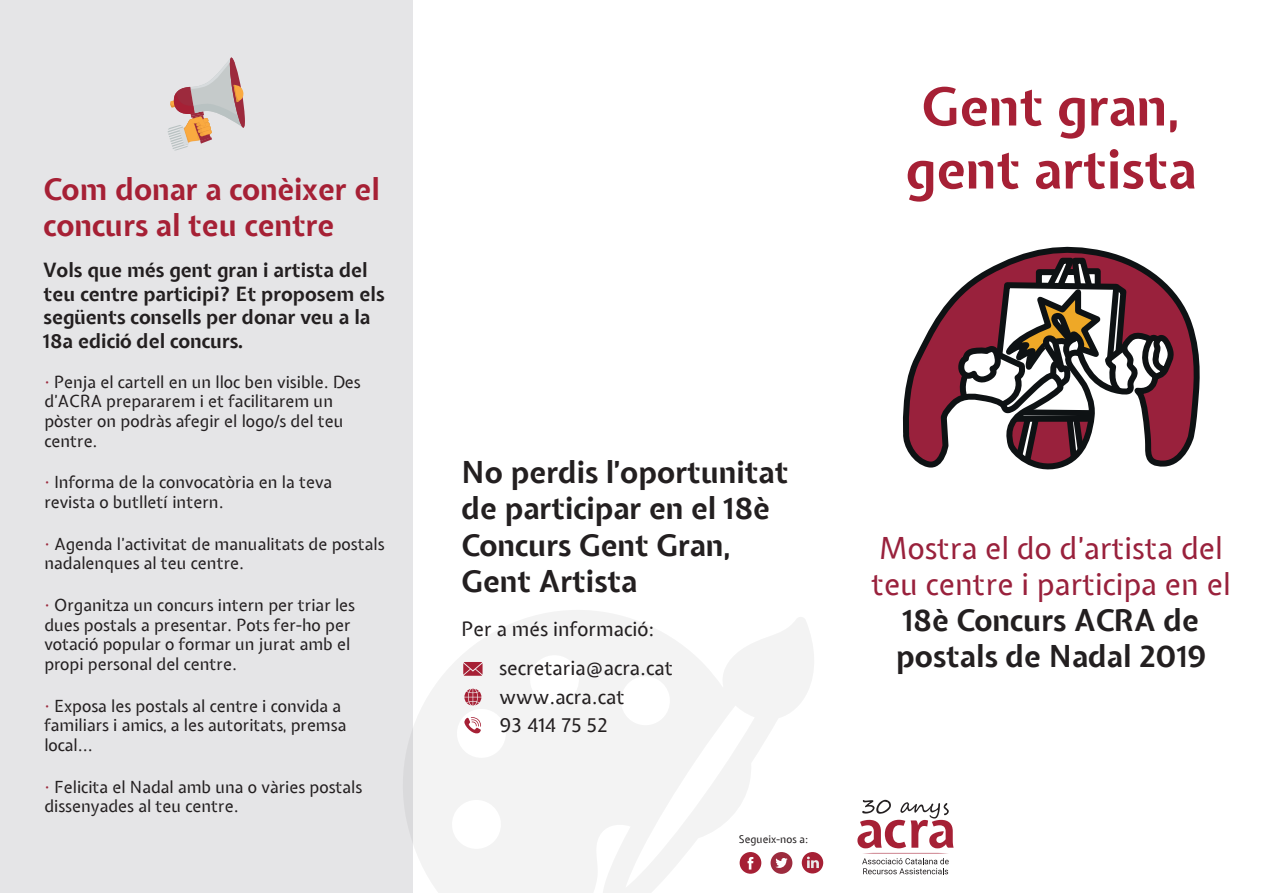
<style>
.page{position:relative;width:1263px;height:893px;background:#fff}
.page>*{position:absolute;margin:0;border:0;box-sizing:border-box;transform-origin:0 0}
.t1{font:700 52.5px/63px "Expletus Sans";color:#a62035;text-align:center}
.t2{font:700 30px/36px "Expletus Sans";color:#231f20}
.t3{font:30px/36px "Expletus Sans";color:#99213c}
.t4{font:700 30px/36px "Expletus Sans";color:#a62035}
.t5{font:700 19.5px/23.4px "Expletus Sans";color:#231f20}
.t6{font:19.5px/39.2px "Expletus Sans";color:#231f20}
.t7{font:16.5px/19.8px "Expletus Sans";color:#231f20}
.t8{font:10.5px "Expletus Sans";color:#231f20}
.s1{font-size:18px;color:#9d2a3d}
</style>
<div class="page">
<div style="left:0;top:0;width:412px;height:893px;background:#e5e5e7"></div>
<svg style="left:403px;top:610px;width:411px;height:283px;fill:#f3f3f3"></svg>
<svg style="left:903px;top:246px;width:297px;height:222px"></svg>
<svg style="left:950px;top:255px;width:215px;height:215px"></svg>
<svg style="left:857px;top:800px;width:96px;height:74px"></svg>
<svg style="left:463px;top:662px;width:19px;height:14px"></svg>
<svg style="left:464px;top:689px;width:17px;height:17px"></svg>
<svg style="left:464px;top:716px;width:17px;height:20px"></svg>
<svg style="left:740px;top:852px;width:21px;height:22px"></svg>
<svg style="left:770px;top:852px;width:22px;height:22px"></svg>
<div style="left:802px;top:852px;width:21px;height:21px;background:#a62035;border-radius:50%"></div>
<svg style="left:807px;top:857px;width:12px;height:11px"></svg>
<svg style="left:168px;top:57px;width:77px;height:94px"></svg>
<h2 class="t4" style="left:44px;top:173px;width:338px">Com donar a conèixer el concurs al teu centre</h2>
<p class="t5" style="left:44px;top:260px;width:343px">Vols que més gent gran i artista del teu centre participi? Et proposem els següents consells per donar veu a la<br>18a edició del concurs.</p>
<p class="t7" style="left:44px;top:373px;width:318px"><span class="s1">·</span> Penja el cartell en un lloc ben visible. Des d’ACRA prepararem i et facilitarem un pòster on podràs afegir el logo/s del teu centre.</p>
<p class="t7" style="left:44px;top:473px;width:289px"><span class="s1">·</span> Informa de la convocatòria en la teva revista o butlletí intern.</p>
<p class="t7" style="left:44px;top:535px;width:342px"><span class="s1">·</span> Agenda l’activitat de manualitats de postals nadalenques al teu centre.</p>
<p class="t7" style="left:44px;top:596px;width:312px"><span class="s1">·</span> Organitza un concurs intern per triar les dues postals a presentar. Pots fer-ho per votació popular o formar un jurat amb el propi personal del centre.</p>
<p class="t7" style="left:44px;top:697px;width:304px"><span class="s1">·</span> Exposa les postals al centre i convida a familiars i amics, a les autoritats, premsa local...</p>
<p class="t7" style="left:44px;top:778px;width:319px"><span class="s1">·</span> Felicita el Nadal amb una o vàries postals dissenyades al teu centre.</p>
<h1 class="t1" style="left:905px;top:78px;width:293px">Gent gran, gent artista</h1>
<h2 class="t2" style="left:462px;top:456px;width:328px">No perdis l’oportunitat de participar en el 18è<br>Concurs Gent Gran,<br>Gent Artista</h2>
<p class="t6" style="left:499px;top:611px;width:176px;text-indent:-37px">Per a més informació: secretaria@acra.cat</p>
<p class="t6" style="left:499px;top:683px;width:127px;line-height:28.5px">www.acra.cat<br>93 414 75 52</p>
<p class="t8" style="left:739px;top:834px;width:71px">Segueix-nos a:</p>
<h2 class="t3" style="left:871px;top:532px;width:361px">Mostra el do d’artista del teu centre i participa en el</h2>
<h2 class="t2" style="left:896px;top:604px;width:311px">18è Concurs ACRA de postals de Nadal 2019</h2>
</div>
